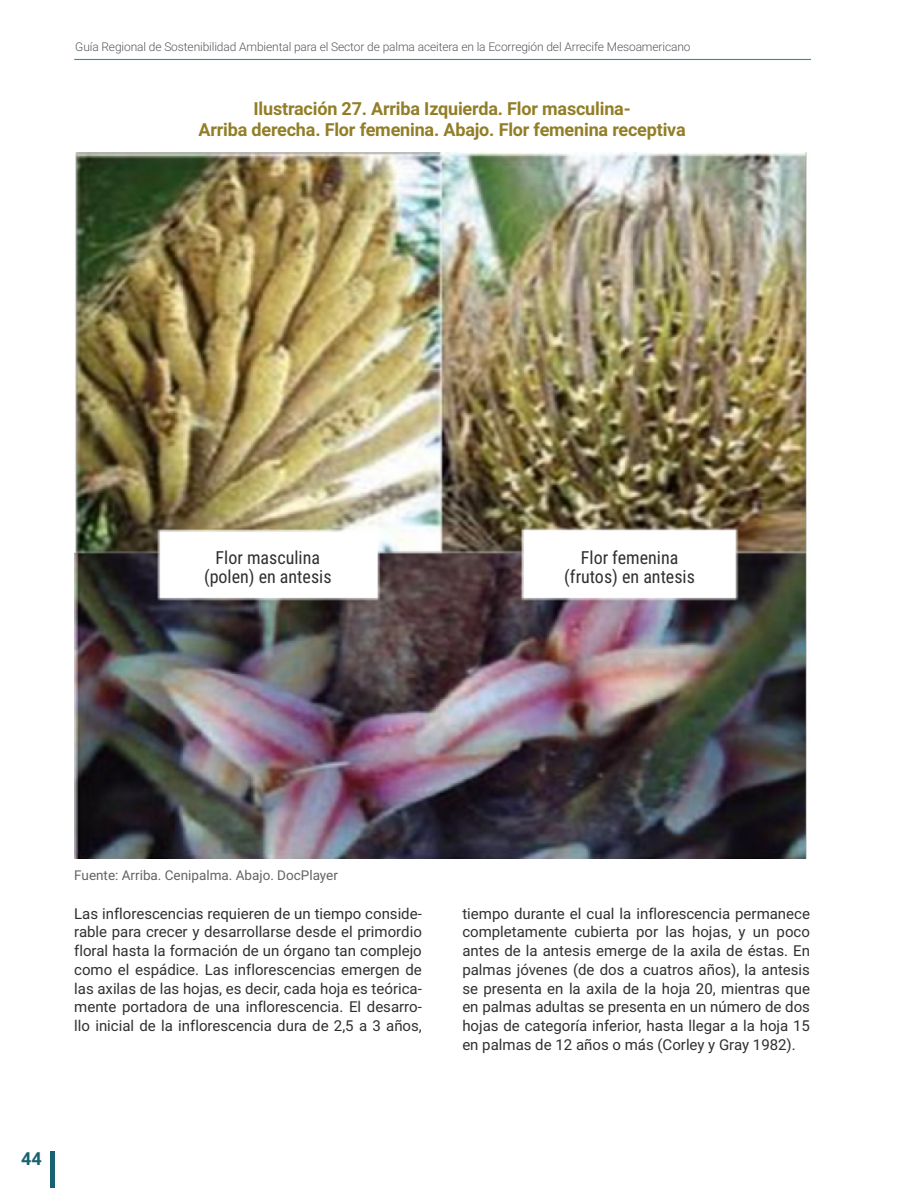
<style>
.page{position:relative;width:918px;height:1188px;background:#fff}
.page>*{position:absolute;margin:0;border:0;box-sizing:border-box;transform-origin:0 0}
.Titulo_de_tablas{font:700 18px/21px "Roboto";letter-spacing:-.01em;color:#927e27;text-align:center}
.Cuerpo_en_tabla{font:18px/19.5px "Roboto Condensed";color:#312f30;text-align:center}
.t1{font:700 18px "Roboto";color:#186170}
.Cuerpo_de_texto{font:15px/18.8px "Roboto";color:#312f30;text-align:justify}
.Pie_de_Fuente{font:13.5px "Roboto";color:#636366}
.t2{font:300 12px "Roboto";letter-spacing:-.01em;color:#57585a}
</style>
<div class="page">
<img style="left:74px;top:152px;width:733px;height:707px">
<div style="left:169px;top:541px;width:200px;height:52px;background:#fff"></div>
<div style="left:531px;top:541px;width:199px;height:52px;background:#fff"></div>
<hr style="left:74px;top:59px;width:737px;height:1px;background:#1c98a6">
<div style="left:50px;top:1151px;width:5px;height:37px;background:#186170"></div>
<p class="t2" style="left:75px;top:39px;width:617px">Guía Regional de Sostenibilidad Ambiental para el Sector de palma aceitera en la Ecorregión del Arrecife Mesoamericano</p>
<p class="Titulo_de_tablas" style="left:198px;top:97px;width:489px">Ilustración 27. Arriba Izquierda. Flor masculina-<br>Arriba derecha. Flor femenina. Abajo. Flor femenina receptiva</p>
<p class="Cuerpo_en_tabla" style="left:204px;top:547px;width:129px">Flor masculina (polen) en antesis</p>
<p class="Cuerpo_en_tabla" style="left:564px;top:547px;width:132px">Flor femenina (frutos) en antesis</p>
<p class="Pie_de_Fuente" style="left:74px;top:866px;width:265px">Fuente: Arriba. Cenipalma. Abajo. DocPlayer</p>
<p class="Cuerpo_de_texto" style="left:74px;top:903px;width:349px">Las inflorescencias requieren de un tiempo conside&shy;rable para crecer y desarrollarse desde el primordio floral hasta la formación de un órgano tan complejo como el espádice. Las inflorescencias emergen de las axilas de las hojas, es decir, cada hoja es teórica&shy;mente portadora de una inflorescencia. El desarro&shy;llo inicial de la inflorescencia dura de 2,5 a 3 años,</p>
<p class="Cuerpo_de_texto" style="left:462px;top:903px;width:349px">tiempo durante el cual la inflorescencia permanece completamente cubierta por las hojas, y un poco antes de la antesis emerge de la axila de éstas. En palmas jóvenes (de dos a cuatros años), la antesis se presenta en la axila de la hoja 20, mientras que en palmas adultas se presenta en un número de dos hojas de categoría inferior, hasta llegar a la hoja 15 en palmas de 12 años o más (Corley y Gray 1982).</p>
<p class="t1" style="left:21px;top:1146px;width:22px">44</p>
</div>
